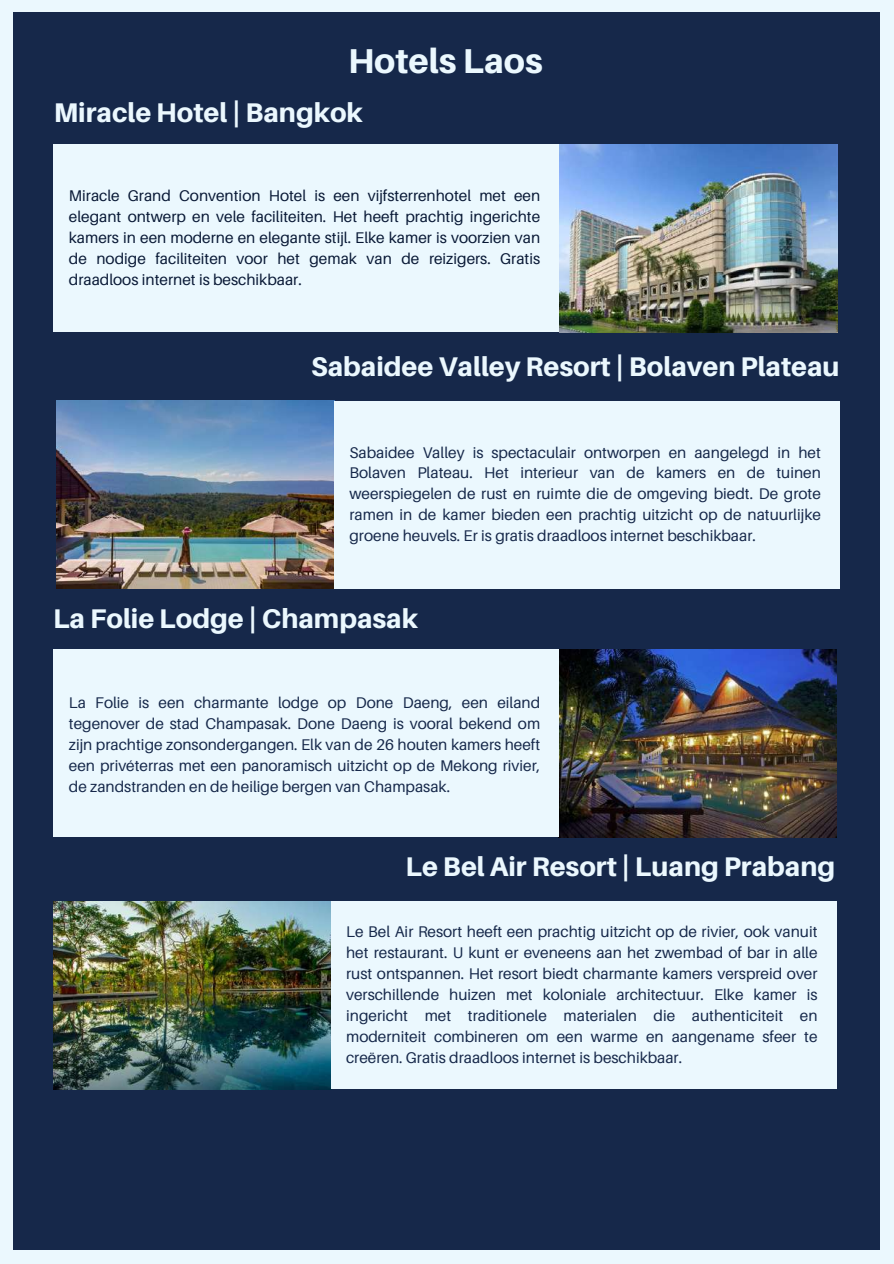
<style>
.page{position:relative;width:894px;height:1264px;background:#fff}
.page>*{position:absolute;margin:0;border:0;box-sizing:border-box;transform-origin:0 0}
.t1{font:800 34.5px "Aileron";color:#ebf8fe}
.t2{font:800 27px "Aileron";color:#ebf8fe}
.t3{font:15.45px/20.9px "Aileron";color:#16284a;text-align:justify}
.t4{font:15.45px/20.9px "Aileron";color:#081835;text-align:justify}
</style>
<div class="page">
<div style="left:0;top:0;width:893px;height:1263px;background:#ebf8fe"></div>
<div style="left:14px;top:12px;width:865px;height:1238px;background:#16284a"></div>
<img style="left:558px;top:649px;width:278px;height:188px">
<div style="left:53px;top:649px;width:505px;height:188px;background:#ebf8fe"></div>
<img style="left:56px;top:401px;width:278px;height:188px">
<div style="left:334px;top:401px;width:505px;height:187px;background:#ebf8fe"></div>
<img style="left:559px;top:144px;width:277px;height:188px">
<div style="left:54px;top:144px;width:505px;height:188px;background:#ebf8fe"></div>
<img style="left:53px;top:901px;width:278px;height:188px">
<div style="left:331px;top:901px;width:505px;height:188px;background:#ebf8fe"></div>
<h1 class="t1" style="left:348px;top:39px;width:196px">Hotels Laos</h1>
<h2 class="t2" style="left:54px;top:96px;width:310px">Miracle Hotel | Bangkok</h2>
<p class="t4" style="left:69px;top:185px;width:473px">Miracle Grand Convention Hotel is een vijfsterrenhotel met een elegant ontwerp en vele faciliteiten. Het heeft prachtig ingerichte kamers in een moderne en elegante stijl. Elke kamer is voorzien van de nodige faciliteiten voor het gemak van de reizigers. Gratis draadloos internet is beschikbaar.</p>
<h2 class="t2" style="left:311px;top:349px;width:530px">Sabaidee Valley Resort | Bolaven Plateau</h2>
<p class="t3" style="left:349px;top:441px;width:473px">Sabaidee Valley is spectaculair ontworpen en aangelegd in het Bolaven Plateau. Het interieur van de kamers en de tuinen weerspiegelen de rust en ruimte die de omgeving biedt. De grote ramen in de kamer bieden een prachtig uitzicht op de natuurlijke groene heuvels. Er is gratis draadloos internet beschikbaar.</p>
<h2 class="t2" style="left:53px;top:601px;width:366px">La Folie Lodge | Champasak</h2>
<p class="t3" style="left:69px;top:691px;width:473px">La Folie is een charmante lodge op Done Daeng, een eiland tegenover de stad Champasak. Done Daeng is vooral bekend om zijn prachtige zonsondergangen. Elk van de 26 houten kamers heeft een privéterras met een panoramisch uitzicht op de Mekong rivier, de zandstranden en de heilige bergen van Champasak.</p>
<h2 class="t2" style="left:405px;top:850px;width:431px">Le Bel Air Resort | Luang Prabang</h2>
<p class="t3" style="left:346px;top:921px;width:473px">Le Bel Air Resort heeft een prachtig uitzicht op de rivier, ook vanuit het restaurant. U kunt er eveneens aan het zwembad of bar in alle rust ontspannen. Het resort biedt charmante kamers verspreid over verschillende huizen met koloniale architectuur. Elke kamer is ingericht met traditionele materialen die authenticiteit en moderniteit combineren om een warme en aangename sfeer te creëren. Gratis draadloos internet is beschikbaar.</p>
</div>
